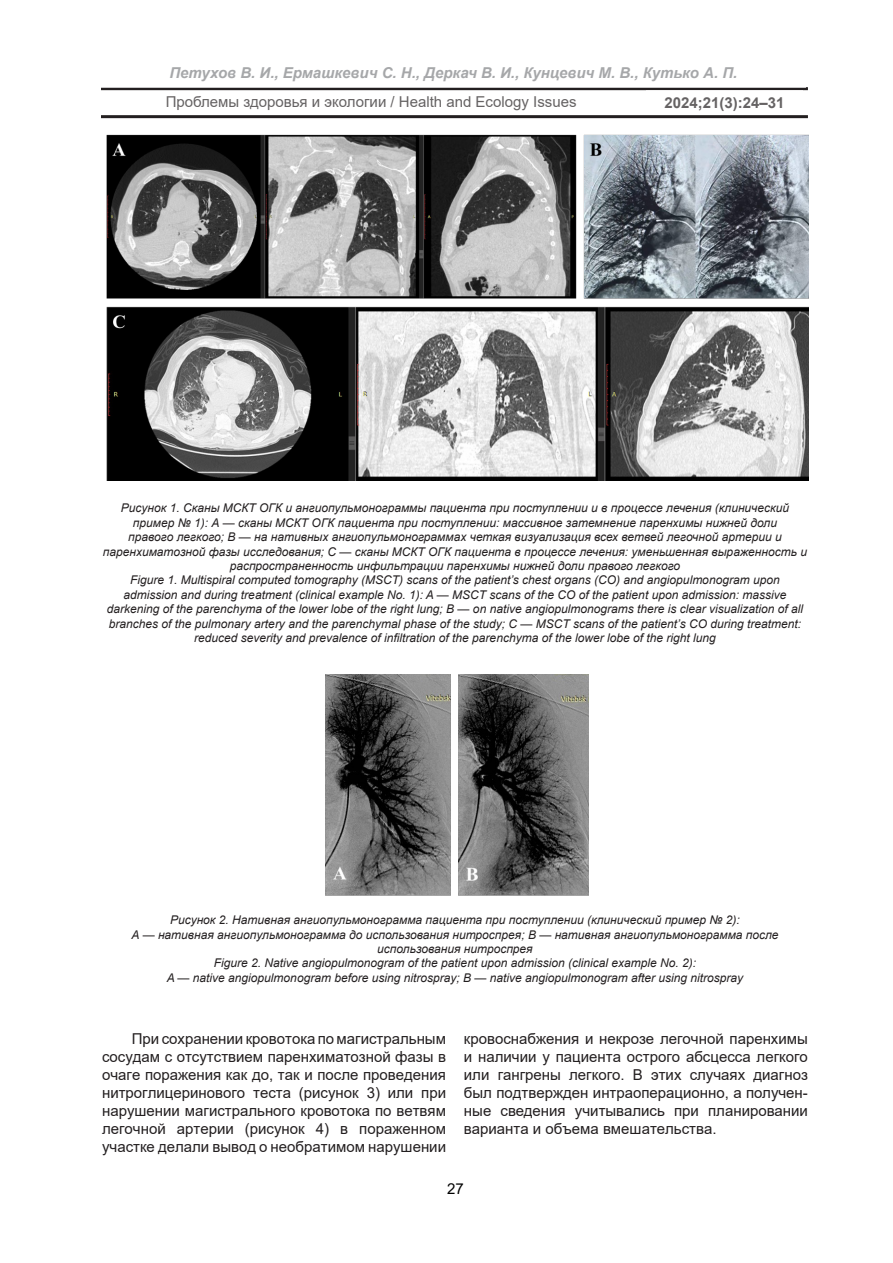
<style>
.page{position:relative;width:893px;height:1263px;background:#fff}
.page>*{position:absolute;margin:0;border:0;box-sizing:border-box;transform-origin:0 0}
.Текст{font:15px/18px "Arial";color:#231f20;text-align:justify}
.t1{font:italic 700 15px "Arial";color:#808285}
.t2{font:700 15px "Arial";color:#231f20}
.t3{font:15px "Arial";color:#000}
.Рисунок{font:italic 12px/14.4px "Arial";color:#231f20;text-align:center}
</style>
<div class="page">
<hr style="left:101px;top:115px;width:707px;height:3px;background:#231f20">
<hr style="left:101px;top:87px;width:707px;height:3px;background:#231f20">
<div style="left:100px;top:60px;width:706px;height:28px;background:#fff"></div>
<img style="left:106px;top:134px;width:702px;height:347px">
<img style="left:325px;top:674px;width:263px;height:222px">
<p class="t1" style="left:169px;top:63px;width:569px">Петухов В. И., Ермашкевич С. Н., Деркач В. И., Кунцевич М. В., Кутько А. П.</p>
<p class="t2" style="left:664px;top:92px;width:122px">2024;21(3):24–31</p>
<p class="Текст" style="left:166px;top:93px;width:412px">Проблемы здоровья и экологии / Health and Ecology Issues</p>
<p class="Рисунок" style="left:103px;top:501px;width:706px">Рисунок 1. Сканы МСКТ ОГК и ангиопульмонограммы пациента при поступлении и в процессе лечения (клинический пример № 1): А — сканы МСКТ ОГК пациента при поступлении: массивное затемнение паренхимы нижней доли<br>правого легкого; В — на нативных ангиопульмонограммах четкая визуализация всех ветвей легочной артерии и паренхиматозной фазы исследования; С — сканы МСКТ ОГК пациента в процессе лечения: уменьшенная выраженность и распространенность инфильтрации паренхимы нижней доли правого легкого</p>
<p class="Рисунок" style="left:107px;top:573px;width:698px">Figure 1. Multispiral computed tomography (MSCT) scans of the patient’s chest organs (CO) and angiopulmonogram upon admission and during treatment (clinical example No. 1): A — MSCT scans of the CO of the patient upon admission: massive darkening of the parenchyma of the lower lobe of the right lung; B — on native angiopulmonograms there is clear visualization of all branches of the pulmonary artery and the parenchymal phase of the study; C — MSCT scans of the patient’s CO during treatment: reduced severity and prevalence of infiltration of the parenchyma of the lower lobe of the right lung</p>
<p class="Рисунок" style="left:131px;top:913px;width:649px">Рисунок 2. Нативная ангиопульмонограмма пациента при поступлении (клинический пример № 2):<br>А — нативная ангиопульмонограмма до использования нитроспрея; В — нативная ангиопульмонограмма после использования нитроспрея</p>
<p class="Рисунок" style="left:167px;top:956px;width:578px">Figure 2. Native angiopulmonogram of the patient upon admission (clinical example No. 2):<br>A — native angiopulmonogram before using nitrospray; B — native angiopulmonogram after using nitrospray</p>
<p class="Текст" style="left:102px;top:1029px;width:345px;text-indent:30px">При сохранении кровотока по магистральным сосудам с отсутствием паренхиматозной фазы в очаге поражения как до, так и после проведения нитроглицеринового теста (рисунок 3) или при нарушении магистрального кровотока по ветвям легочной артерии (рисунок 4) в пораженном участке делали вывод о необратимом нарушении</p>
<p class="Текст" style="left:464px;top:1029px;width:345px">кровоснабжения и некрозе легочной паренхимы и наличии у пациента острого абсцесса легкого или гангрены легкого. В этих случаях диагноз был подтвержден интраоперационно, а получен&shy;ные сведения учитывались при планировании варианта и объема вмешательства.</p>
<p class="t3" style="left:447px;top:1178px;width:18px">27</p>
</div>
